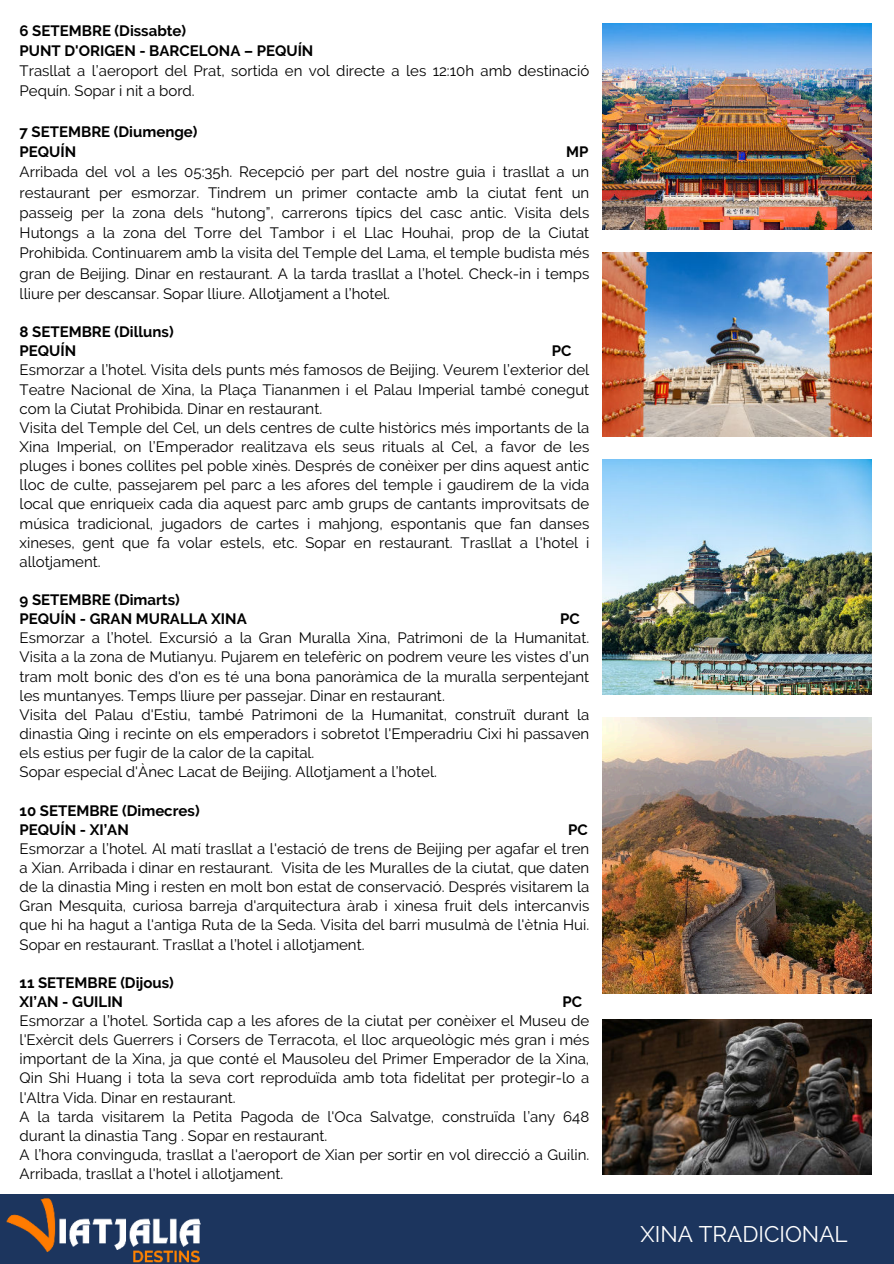
<style>
.page{position:relative;width:894px;height:1264px;background:#fff}
.page>*{position:absolute;margin:0;border:0;box-sizing:border-box;transform-origin:0 0}
.t1{font:22.5px "Raleway";color:#fff}
.t2{font:15px/19.2px "Raleway";color:#000}
.t3{font:700 15px/19.2px "Raleway";color:#000}
</style>
<div class="page">
<img style="left:602px;top:23px;width:269px;height:206px">
<img style="left:602px;top:459px;width:269px;height:235px">
<div style="left:0;top:1193px;width:893px;height:70px;background:#1c355e"></div>
<img style="left:0;top:1193px;width:222px;height:70px">
<img style="left:602px;top:717px;width:269px;height:276px">
<img style="left:602px;top:1019px;width:269px;height:154px">
<img style="left:602px;top:252px;width:269px;height:185px">
<p class="t3" style="left:20px;top:20px;width:295px;line-height:20.2px">6 SETEMBRE (Dissabte)<br>PUNT D'ORIGEN - BARCELONA – PEQUÍN</p>
<p class="t2" style="left:20px;top:61px;width:571px;line-height:20.2px">Trasllat a l’aeroport del Prat, sortida en vol directe a les 12:10h amb destinació<br>Pequín. Sopar i nit a bord.</p>
<p class="t3" style="left:20px;top:121px;width:179px;line-height:20.2px">7 SETEMBRE (Diumenge)<br>PEQUÍN</p>
<p class="t3" style="left:566px;top:142px;width:24px">MP</p>
<p class="t2" style="left:20px;top:162px;width:571px;line-height:20.2px;text-align:justify">Arribada del vol a les 05:35h. Recepció per part del nostre guia i trasllat a un restaurant per esmorzar. Tindrem un primer contacte amb la ciutat fent un passeig per la zona dels “hutong”, carrerons típics del casc antic. Visita dels Hutongs a la zona del Torre del Tambor i el Llac Houhai, prop de la Ciutat Prohibida. Continuarem amb la visita del Temple del Lama, el temple budista més gran de Beijing. Dinar en restaurant. A la tarda trasllat a l’hotel. Check-in i temps lliure per descansar. Sopar lliure. Allotjament a l’hotel.</p>
<p class="t3" style="left:20px;top:322px;width:156px">8 SETEMBRE (Dilluns)<br>PEQUÍN</p>
<p class="t3" style="left:551px;top:341px;width:21px">PC</p>
<p class="t2" style="left:20px;top:360px;width:571px">Esmorzar a l’hotel. Visita dels punts més famosos de Beijing. Veurem l’exterior del Teatre Nacional de Xina, la Plaça Tiananmen i el Palau Imperial també conegut com la Ciutat Prohibida. Dinar en restaurant.<br>Visita del Temple del Cel, un dels centres de culte històrics més importants de la Xina Imperial, on l’Emperador realitzava els seus rituals al Cel, a favor de les pluges i bones collites pel poble xinès. Després de conèixer per dins aquest antic lloc de culte, passejarem pel parc a les afores del temple i gaudirem de la vida local que enriqueix cada dia aquest parc amb grups de cantants improvitsats de música tradicional, jugadors de cartes i mahjong, espontanis que fan danses xineses, gent que fa volar estels, etc. Sopar en restaurant. Trasllat a l'hotel i allotjament.</p>
<p class="t3" style="left:20px;top:590px;width:229px">9 SETEMBRE (Dimarts)<br>PEQUÍN - GRAN MURALLA XINA</p>
<p class="t3" style="left:560px;top:609px;width:21px">PC</p>
<p class="t2" style="left:20px;top:628px;width:571px">Esmorzar a l’hotel. Excursió a la Gran Muralla Xina, Patrimoni de la Humanitat.<br>Visita a la zona de Mutianyu. Pujarem en telefèric on podrem veure les vistes d’un tram molt bonic des d'on es té una bona panoràmica de la muralla serpentejant les muntanyes. Temps lliure per passejar. Dinar en restaurant.<br>Visita del Palau d'Estiu, també Patrimoni de la Humanitat, construït durant la dinastia Qing i recinte on els emperadors i sobretot l'Emperadriu Cixi hi passaven els estius per fugir de la calor de la capital.<br>Sopar especial d'Ànec Lacat de Beijing. Allotjament a l’hotel.</p>
<p class="t3" style="left:20px;top:800px;width:181px">10 SETEMBRE (Dimecres)<br>PEQUÍN - XI’AN</p>
<p class="t3" style="left:568px;top:819px;width:21px">PC</p>
<p class="t2" style="left:20px;top:838px;width:571px;text-align:justify">Esmorzar a l’hotel. Al matí trasllat a l'estació de trens de Beijing per agafar el tren a Xian. Arribada i dinar en restaurant. Visita de les Muralles de la ciutat, que daten de la dinastia Ming i resten en molt bon estat de conservació. Després visitarem la Gran Mesquita, curiosa barreja d'arquitectura àrab i xinesa fruit dels intercanvis que hi ha hagut a l'antiga Ruta de la Seda. Visita del barri musulmà de l'ètnia Hui.<br>Sopar en restaurant. Trasllat a l’hotel i allotjament.</p>
<p class="t3" style="left:20px;top:972px;width:156px">11 SETEMBRE (Dijous)<br>XI’AN - GUILIN</p>
<p class="t3" style="left:562px;top:992px;width:21px">PC</p>
<p class="t2" style="left:20px;top:1011px;width:571px">Esmorzar a l’hotel. Sortida cap a les afores de la ciutat per conèixer el Museu de l'Exèrcit dels Guerrers i Corsers de Terracota, el lloc arqueològic més gran i més important de la Xina, ja que conté el Mausoleu del Primer Emperador de la Xina, Qin Shi Huang i tota la seva cort reproduïda amb tota fidelitat per protegir-lo a l'Altra Vida. Dinar en restaurant.<br>A la tarda visitarem la Petita Pagoda de l'Oca Salvatge, construïda l’any 648 durant la dinastia Tang . Sopar en restaurant.<br>A l’hora convinguda, trasllat a l'aeroport de Xian per sortir en vol direcció a Guilin.<br>Arribada, trasllat a l'hotel i allotjament.</p>
<h1 class="t1" style="left:640px;top:1221px;width:209px">XINA TRADICIONAL</h1>
</div>
